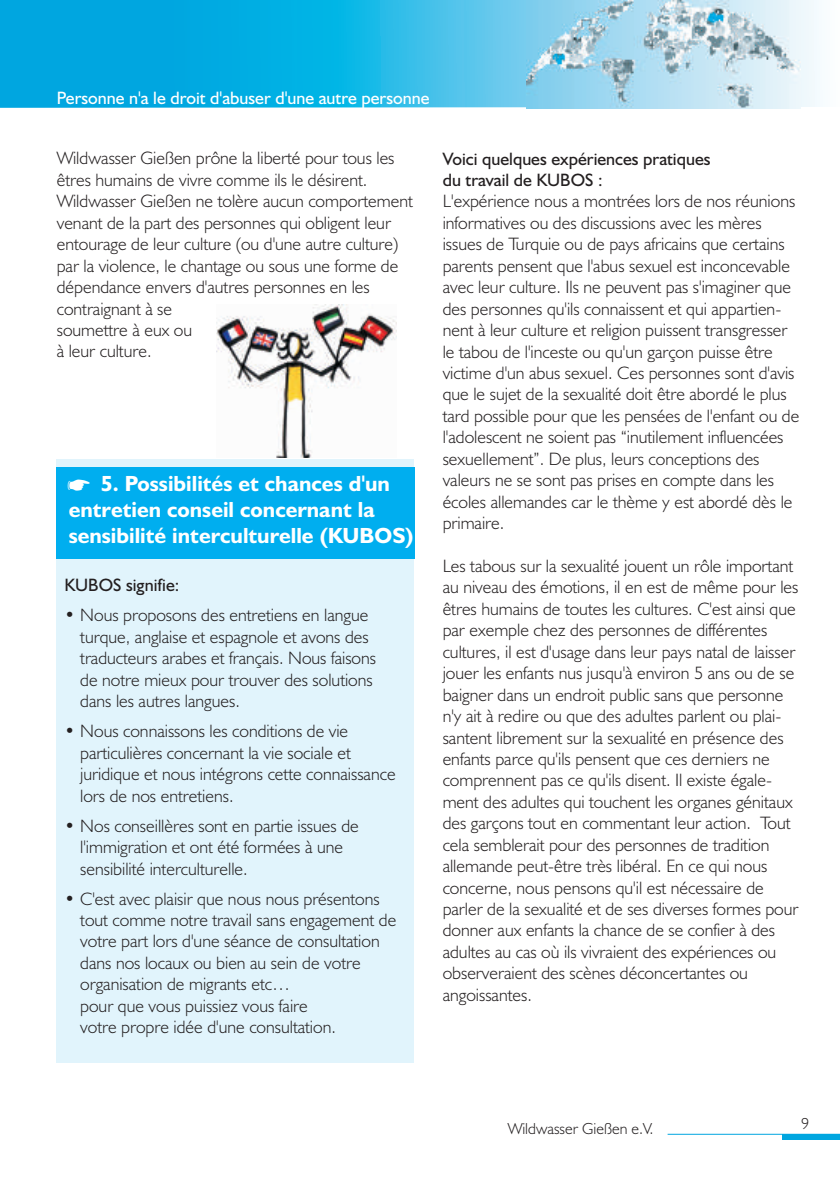
<style>
.page{position:relative;width:840px;height:1191px;background:#fff}
.page>*{position:absolute;margin:0;border:0;box-sizing:border-box;transform-origin:0 0}
.t1{font:700 22px/26.4px "Humanist 521 BT";color:#fff}
.t2{font:300 18px/21.4px "Humanist 521 BT";color:#231f20}
.t3{font:18px/21.4px "Humanist 521 BT";color:#231f20}
.t4{font:18px "Humanist 521 BT";color:#fff}
.t5{font:300 16px "Humanist 521 BT";color:#231f20}
</style>
<div class="page">
<img style="left:216px;top:304px;width:180px;height:153px">
<div style="left:56px;top:459px;width:357px;height:603px;background:#e1f4fc"></div>
<div style="left:56px;top:468px;width:359px;height:91px;background:#00aeef"></div>
<div style="left:782px;top:1133px;width:57px;height:6px;background:#00a6e0"></div>
<hr style="left:667px;top:1133px;width:172px;height:1px;background:#00a6e0">
<svg style="left:0;top:0;width:820px;height:108px;background:#1db4e5"></svg>
<img style="left:526px;top:0;width:274px;height:108px">
<p class="t4" style="left:57px;top:90px;width:374px">Personne n'a le droit d'abuser d'une autre personne</p>
<p class="t2" style="left:57px;top:149px;width:357px">Wildwasser Gießen prône la liberté pour tous les êtres humains de vivre comme ils le désirent.<br>Wildwasser Gießen ne tolère aucun comportement venant de la part des personnes qui obligent leur entourage de leur culture (ou d'une autre culture) par la violence, le chantage ou sous une forme de dépendance envers d'autres personnes en les contraignant à se<br>soumettre à eux ou<br>à leur culture.</p>
<p class="t3" style="left:442px;top:149px;width:269px">Voici quelques expériences pratiques du travail de KUBOS :</p>
<p class="t2" style="left:442px;top:192px;width:358px">L'expérience nous a montrées lors de nos réunions informatives ou des discussions avec les mères issues de Turquie ou de pays africains que certains parents pensent que l'abus sexuel est inconcevable avec leur culture. Ils ne peuvent pas s'imaginer que des personnes qu'ils connaissent et qui appartien&shy;nent à leur culture et religion puissent transgresser le tabou de l'inceste ou qu'un garçon puisse être victime d'un abus sexuel. Ces personnes sont d'avis que le sujet de la sexualité doit être abordé le plus tard possible pour que les pensées de l'enfant ou de l'adolescent ne soient pas “inutilement influencées sexuellement”. De plus, leurs conceptions des valeurs ne se sont pas prises en compte dans les écoles allemandes car le thème y est abordé dès le primaire.</p>
<p class="t2" style="left:442px;top:556px;width:357px">Les tabous sur la sexualité jouent un rôle important au niveau des émotions, il en est de même pour les êtres humains de toutes les cultures. C'est ainsi que par exemple chez des personnes de différentes cultures, il est d'usage dans leur pays natal de laisser jouer les enfants nus jusqu'à environ 5 ans ou de se baigner dans un endroit public sans que personne n'y ait à redire ou que des adultes parlent ou plai&shy;santent librement sur la sexualité en présence des enfants parce qu'ils pensent que ces derniers ne comprennent pas ce qu'ils disent. Il existe égale&shy;ment des adultes qui touchent les organes génitaux des garçons tout en commentant leur action. Tout cela semblerait pour des personnes de tradition allemande peut-être très libéral. En ce qui nous concerne, nous pensons qu'il est nécessaire de parler de la sexualité et de ses diverses formes pour donner aux enfants la chance de se confier à des adultes au cas où ils vivraient des expériences ou observeraient des scènes déconcertantes ou angoissantes.</p>
<p class="t1" style="left:69px;top:471px;width:346px;text-indent:32px">5. Possibilités et chances d'un entretien conseil concernant la sensibilité interculturelle (KUBOS)</p>
<p class="t3" style="left:64px;top:576px;width:116px">KUBOS signifie:</p>
<p class="t2" style="left:80px;top:627px;width:297px">turque, anglaise et espagnole et avons des traducteurs arabes et français. Nous faisons de notre mieux pour trouver des solutions dans les autres langues.</p>
<p class="t2" style="left:80px;top:743px;width:317px">particulières concernant la vie sociale et juridique et nous intégrons cette connaissance lors de nos entretiens.</p>
<p class="t2" style="left:80px;top:837px;width:264px">l'immigration et ont été formées à une sensibilité interculturelle.</p>
<p class="t2" style="left:80px;top:910px;width:317px">tout comme notre travail sans engagement de votre part lors d'une séance de consultation dans nos locaux ou bien au sein de votre organisation de migrants etc…<br>pour que vous puissiez vous faire<br>votre propre idée d'une consultation.</p>
<p class="t2" style="left:64px;top:606px;width:305px">• Nous proposons des entretiens en langue</p>
<p class="t2" style="left:64px;top:722px;width:285px">• Nous connaissons les conditions de vie</p>
<p class="t2" style="left:64px;top:816px;width:295px">• Nos conseillères sont en partie issues de</p>
<p class="t2" style="left:64px;top:889px;width:316px">• C'est avec plaisir que nous nous présentons</p>
<p class="t5" style="left:507px;top:1121px;width:147px">Wildwasser Gießen e.V.</p>
<p class="t5" style="left:800px;top:1116px;width:10px">9</p>
</div>
